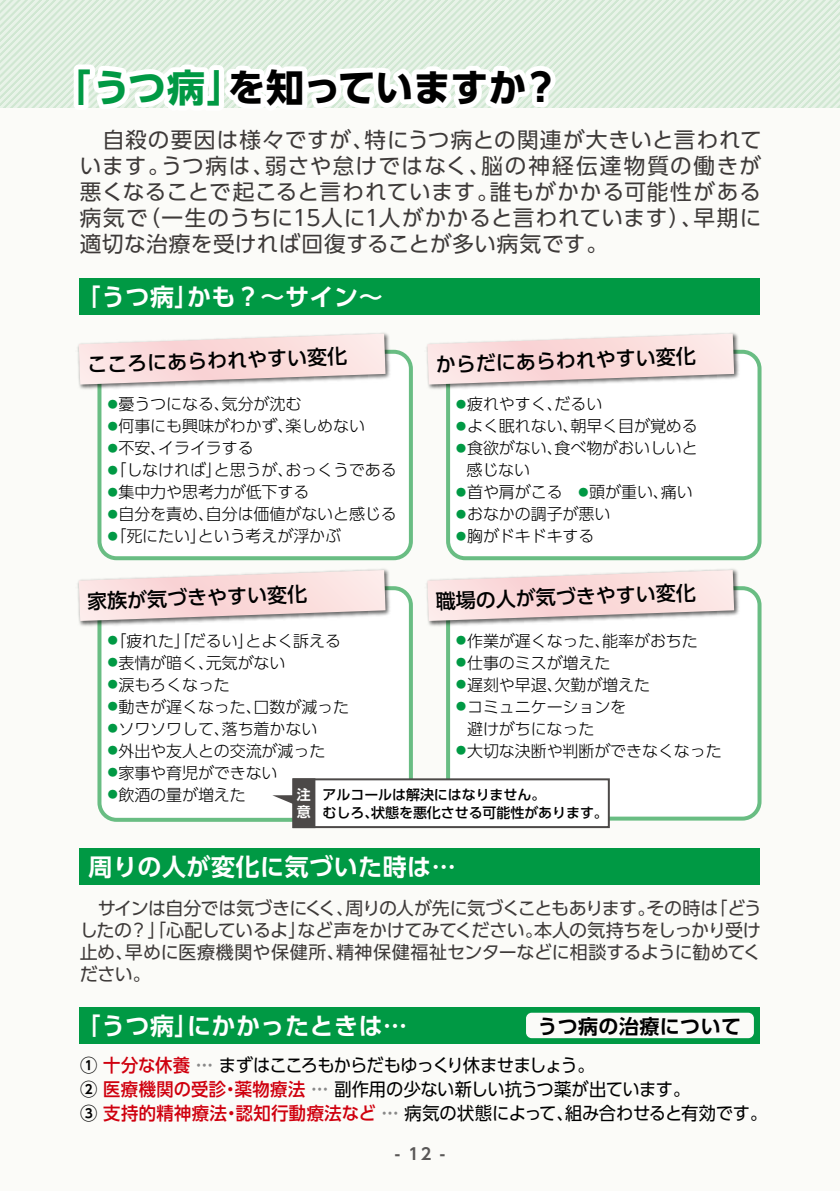
<style>
.page{position:relative;width:840px;height:1191px;background:#fff}
.page>*{position:absolute;margin:0;border:0;box-sizing:border-box;transform-origin:0 0}
.t1{font:700 38px "UD Shin Go Pro";letter-spacing:-.015em;color:#000}
.t2{font:700 24px "UD Shin Go Pro De";letter-spacing:.02em;color:#fff}
.t3{font:21.6px/26px "UD Shin Go Pro";letter-spacing:.025em;color:#3e3a39;text-align:justify}
.t4{font:500 20px "UD Shin Go Pro";color:#000}
.t5{font:700 20px "UD Shin Go Pro De";letter-spacing:.02em;color:#000}
.t6{font:18px/22px "UD Shin Go Pro";letter-spacing:-.01em;color:#3e3a39;text-align:justify}
.t7{font:18px/24px "UD Shin Go Pro";letter-spacing:-.03em;color:#000;scale:.96 1}
.t8{font:300 16px/22px "UD Shin Go Pro";letter-spacing:-.005em;color:#000}
.t9{font:700 16px "UD Shin Go Pro De";color:#595757}
.t10{font:500 14px/18px "UD Shin Go Pro";letter-spacing:-.005em;color:#000}
.t11{font:700 14px/17px "UD Shin Go Pro De";color:#fff}
.s1{color:#094}
.s2{font-family:"UD Shin Go Pro De";font-weight:700}
.s3{font-weight:500;color:#cf000e}
.s4{font-family:"UD Shin Go Pro De";font-weight:700;color:#898989}
</style>
<div class="page">
<div style="left:0;top:0;width:839px;height:1191px;background:#fbfbf8"></div>
<div style="left:0;top:0;width:839px;height:108px;background:linear-gradient(to right,#deeede,#deeede)"></div>
<svg style="left:69px;top:58px;width:493px;height:50px"></svg>
<div style="left:79px;top:278px;width:680px;height:37px;background:#094"></div>
<div style="left:99px;top:352px;width:311px;height:206px;background:#fff;border-radius:17px"></div>
<div style="left:97px;top:350px;width:315px;height:210px;border:4px solid #69bd83;border-radius:17px"></div>
<img style="left:77px;top:333px;width:315px;height:59px">
<svg style="left:79px;top:333px;width:306px;height:51px"></svg>
<div style="left:448px;top:352px;width:311px;height:206px;background:#fff;border-radius:17px"></div>
<div style="left:446px;top:350px;width:315px;height:210px;border:4px solid #69bd83;border-radius:17px"></div>
<img style="left:426px;top:333px;width:314px;height:59px">
<svg style="left:427px;top:333px;width:306px;height:51px"></svg>
<div style="left:99px;top:588px;width:311px;height:232px;background:#fff;border-radius:17px"></div>
<div style="left:97px;top:586px;width:315px;height:236px;border:4px solid #69bd83;border-radius:17px"></div>
<img style="left:77px;top:569px;width:315px;height:59px">
<svg style="left:79px;top:570px;width:306px;height:51px;background:#f3dcdc"></svg>
<div style="left:448px;top:588px;width:311px;height:230px;background:#fff;border-radius:17px"></div>
<div style="left:446px;top:586px;width:315px;height:234px;border:4px solid #69bd83;border-radius:17px"></div>
<img style="left:426px;top:569px;width:314px;height:59px">
<svg style="left:427px;top:570px;width:306px;height:51px;background:#f3dcdc"></svg>
<div style="left:79px;top:848px;width:680px;height:37px;background:#094"></div>
<div style="left:79px;top:1007px;width:680px;height:36px;background:#094"></div>
<div style="left:525px;top:1012px;width:228px;height:26px;background:#fbfbf8;border-radius:6px"></div>
<div style="left:293px;top:779px;width:315px;height:48px;background:#fff"></div>
<div style="left:292px;top:778px;width:317px;height:50px;border:2px solid #4c4948"></div>
<div style="left:293px;top:779px;width:21px;height:48px;background:#4c4948"></div>
<div style="left:292px;top:778px;width:23px;height:50px;border:2px solid #4c4948"></div>
<svg style="left:272px;top:795px;width:23px;height:10px"></svg>
<h1 class="t1" style="left:53px;top:57px;width:508px"><span class="s1">「うつ病」</span>を知っていますか？</h1>
<h3 class="t3" style="left:80px;top:126px;width:683px;text-indent:23px">自殺の要因は様々ですが、特にうつ病との関連が大きいと言われています。うつ病は、弱さや怠けではなく、脳の神経伝達物質の働きが悪くなることで起こると言われています。誰もがかかる可能性がある病気で（一生のうちに15人に1人がかかると言われています）、早期に適切な治療を受ければ回復することが多い病気です。</h3>
<h2 class="t2" style="left:77px;top:277px;width:307px">「うつ病」かも？～サイン～</h2>
<p class="t4" style="left:87px;top:349px;width:261px;rotate:-2deg">こころにあらわれやすい変化</p>
<p class="t8" style="left:108px;top:393px;width:195px"><sup>●</sup>憂うつになる、気分が沈む</p>
<p class="t8" style="left:108px;top:415px;width:259px"><sup>●</sup>何事にも興味がわかず、楽しめない</p>
<p class="t8" style="left:108px;top:437px;width:147px"><sup>●</sup>不安、イライラする</p>
<p class="t8" style="left:108px;top:459px;width:290px"><sup>●</sup>「しなければ」と思うが、おっくうである</p>
<p class="t8" style="left:108px;top:481px;width:203px"><sup>●</sup>集中力や思考力が低下する</p>
<p class="t8" style="left:108px;top:503px;width:290px"><sup>●</sup>自分を責め、自分は価値がないと感じる</p>
<p class="t8" style="left:108px;top:525px;width:235px"><sup>●</sup>「死にたい」という考えが浮かぶ</p>
<p class="t4" style="left:435px;top:349px;width:261px;rotate:-2deg">からだにあらわれやすい変化</p>
<p class="t8" style="left:456px;top:393px;width:147px"><sup>●</sup>疲れやすく、だるい</p>
<p class="t8" style="left:456px;top:415px;width:243px"><sup>●</sup>よく眠れない、朝早く目が覚める</p>
<p class="t8" style="left:466px;top:437px;width:233px;text-indent:-10px"><sup>●</sup>食欲がない、食べ物がおいしいと感じない</p>
<p class="t8" style="left:456px;top:481px;width:238px"><sup>●</sup>首や肩がこる　<sup>●</sup>頭が重い、痛い</p>
<p class="t8" style="left:456px;top:503px;width:155px"><sup>●</sup>おなかの調子が悪い</p>
<p class="t8" style="left:456px;top:525px;width:140px"><sup>●</sup>胸がドキドキする</p>
<p class="t4" style="left:435px;top:585px;width:261px;rotate:-2deg">職場の人が気づきやすい変化</p>
<p class="t8" style="left:456px;top:629px;width:243px"><sup>●</sup>作業が遅くなった、能率がおちた</p>
<p class="t8" style="left:456px;top:651px;width:155px"><sup>●</sup>仕事のミスが増えた</p>
<p class="t8" style="left:456px;top:673px;width:195px"><sup>●</sup>遅刻や早退、欠勤が増えた</p>
<p class="t8" style="left:467px;top:695px;width:161px;text-indent:-11px"><sup>●</sup>コミュニケーションを避けがちになった</p>
<p class="t8" style="left:456px;top:739px;width:267px"><sup>●</sup>大切な決断や判断ができなくなった</p>
<p class="t4" style="left:87px;top:585px;width:221px;rotate:-2deg">家族が気づきやすい変化</p>
<p class="t8" style="left:108px;top:629px;width:235px"><sup>●</sup>「疲れた」「だるい」とよく訴える</p>
<p class="t8" style="left:108px;top:651px;width:179px"><sup>●</sup>表情が暗く、元気がない</p>
<p class="t8" style="left:108px;top:673px;width:124px"><sup>●</sup>涙もろくなった</p>
<p class="t8" style="left:108px;top:695px;width:243px"><sup>●</sup>動きが遅くなった、口数が減った</p>
<p class="t8" style="left:108px;top:717px;width:211px"><sup>●</sup>ソワソワして、落ち着かない</p>
<p class="t8" style="left:108px;top:739px;width:219px"><sup>●</sup>外出や友人との交流が減った</p>
<p class="t8" style="left:108px;top:761px;width:171px"><sup>●</sup>家事や育児ができない</p>
<p class="t8" style="left:108px;top:783px;width:140px"><sup>●</sup>飲酒の量が増えた</p>
<p class="t10" style="left:322px;top:785px;width:287px">アルコールは解決にはなりません。<br>むしろ、状態を悪化させる可能性があります。</p>
<p class="t11" style="left:296px;top:785px;width:15px">注意</p>
<h2 class="t2" style="left:89px;top:847px;width:368px">周りの人が変化に気づいた時は…</h2>
<p class="t6" style="left:80px;top:896px;width:683px;text-indent:18px">サインは自分では気づきにくく、周りの人が先に気づくこともあります。その時は「どうしたの？」「心配しているよ」など声をかけてみてください。本人の気持ちをしっかり受け止め、早めに医療機関や保健所、精神保健福祉センターなどに相談するように勧めてください。</p>
<h2 class="t2" style="left:77px;top:1006px;width:332px">「うつ病」にかかったときは…</h2>
<p class="t5" style="left:537px;top:1010px;width:205px">うつ病の治療について</p>
<p class="t7" style="left:80px;top:1052px;width:717px"><span class="s2">①</span> <span class="s3">十分な休養</span> <span class="s4">…</span> まずはこころもからだもゆっくり休ませましょう。<br><span class="s2">②</span> <span class="s3">医療機関の受診・薬物療法</span> <span class="s4">…</span> 副作用の少ない新しい抗うつ薬が出ています。<br><span class="s2">③</span> <span class="s3">支持的精神療法・認知行動療法など</span> <span class="s4">…</span> 病気の状態によって、組み合わせると有効です。</p>
<p class="t9" style="left:394px;top:1141px;width:52px">- 12 -</p>
</div>
